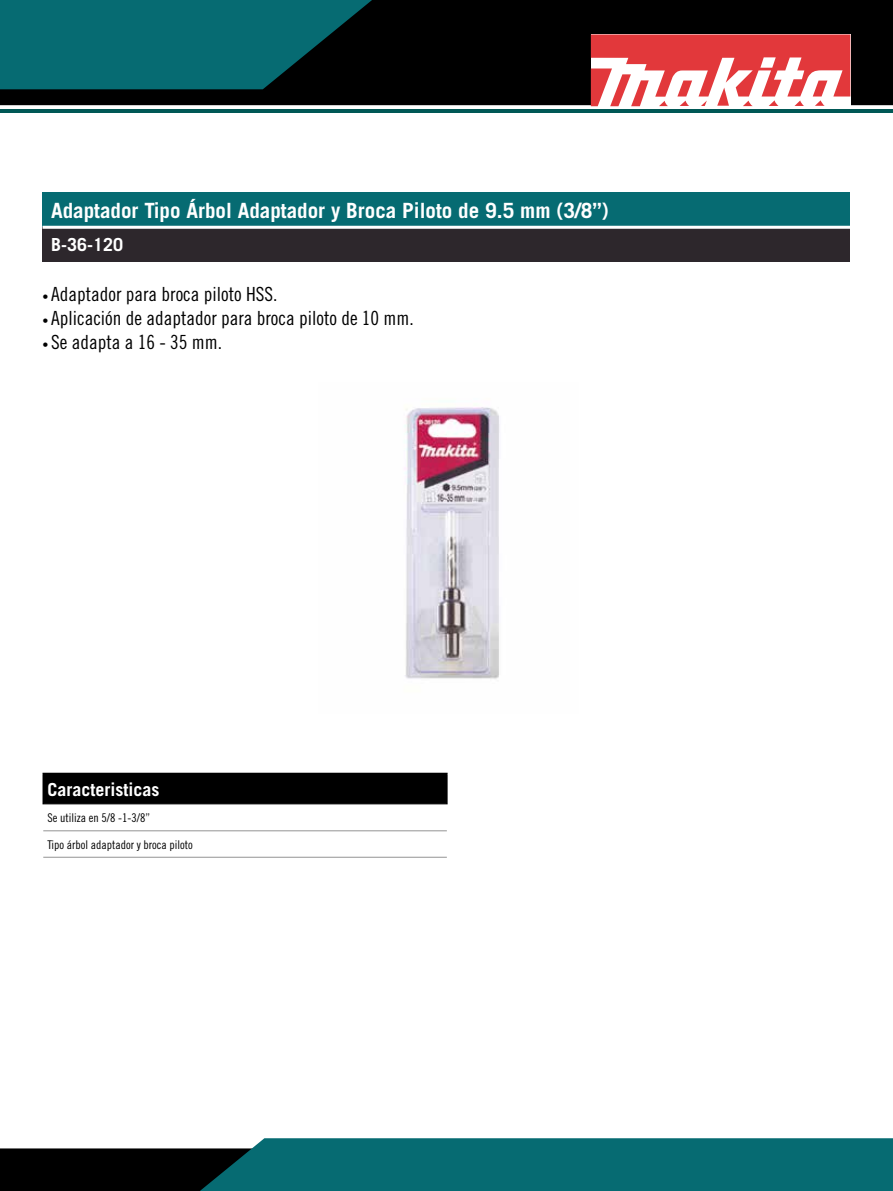
<style>
.page{position:relative;width:893px;height:1191px;background:#fff}
.page>*{position:absolute;margin:0;border:0;box-sizing:border-box;transform-origin:0 0}
.t1{font:700 21px "Trade Gothic";color:#fff}
.t2{font:19.5px "Trade Gothic Cond Eighteen";color:#000}
.t3{font:700 18px "Trade Gothic";color:#fff}
.t4{font:12px "Trade Gothic Cond Eighteen";color:#000}
.s1{font-size:12px}
</style>
<div class="page">
<div style="left:0;top:0;width:893px;height:105px;background:#000"></div>
<svg style="left:0;top:0;width:372px;height:89px;background:#055b61"></svg>
<svg style="left:0;top:1138px;width:893px;height:53px;background:#135e63"></svg>
<hr style="left:1px;top:110px;width:892px;height:3px;background:#005856">
<div style="left:43px;top:773px;width:404px;height:31px;background:#000"></div>
<hr style="left:43px;top:804px;width:405px;height:1px;background:#949494">
<hr style="left:43px;top:830px;width:404px;height:1px;background:#949494">
<hr style="left:43px;top:857px;width:404px;height:1px;background:#949494">
<hr style="left:43px;top:772px;width:405px;height:2px;background:#000">
<hr style="left:446px;top:774px;width:2px;height:30px;background:#000">
<div style="left:43px;top:193px;width:807px;height:34px;background:#066b72"></div>
<div style="left:43px;top:227px;width:807px;height:35px;background:#2d272c"></div>
<hr style="left:43px;top:226px;width:807px;height:3px;background:#fff">
<img style="left:404px;top:407px;width:95px;height:272px">
<svg style="left:591px;top:34px;width:259px;height:72px"></svg>
<p class="t1" style="left:51px;top:198px;width:559px">Adaptador Tipo Árbol Adaptador y Broca Piloto de 9.5 mm (3/8”)</p>
<p class="t3" style="left:51px;top:234px;width:74px">B-36-120</p>
<p class="t2" style="left:43px;top:283px;width:236px"><span class="s1">•</span> Adaptador para broca piloto HSS.</p>
<p class="t2" style="left:43px;top:307px;width:373px"><span class="s1">•</span> Aplicación de adaptador para broca piloto de 10 mm.</p>
<p class="t2" style="left:43px;top:331px;width:181px"><span class="s1">•</span> Se adapta a 16 - 35 mm.</p>
<p class="t3" style="left:48px;top:778px;width:113px">Caracteristicas</p>
<p class="t4" style="left:48px;top:811px;width:104px">Se utiliza en 5/8 -1-3/8”</p>
<p class="t4" style="left:48px;top:837px;width:147px">Tipo árbol adaptador y broca piloto</p>
</div>
